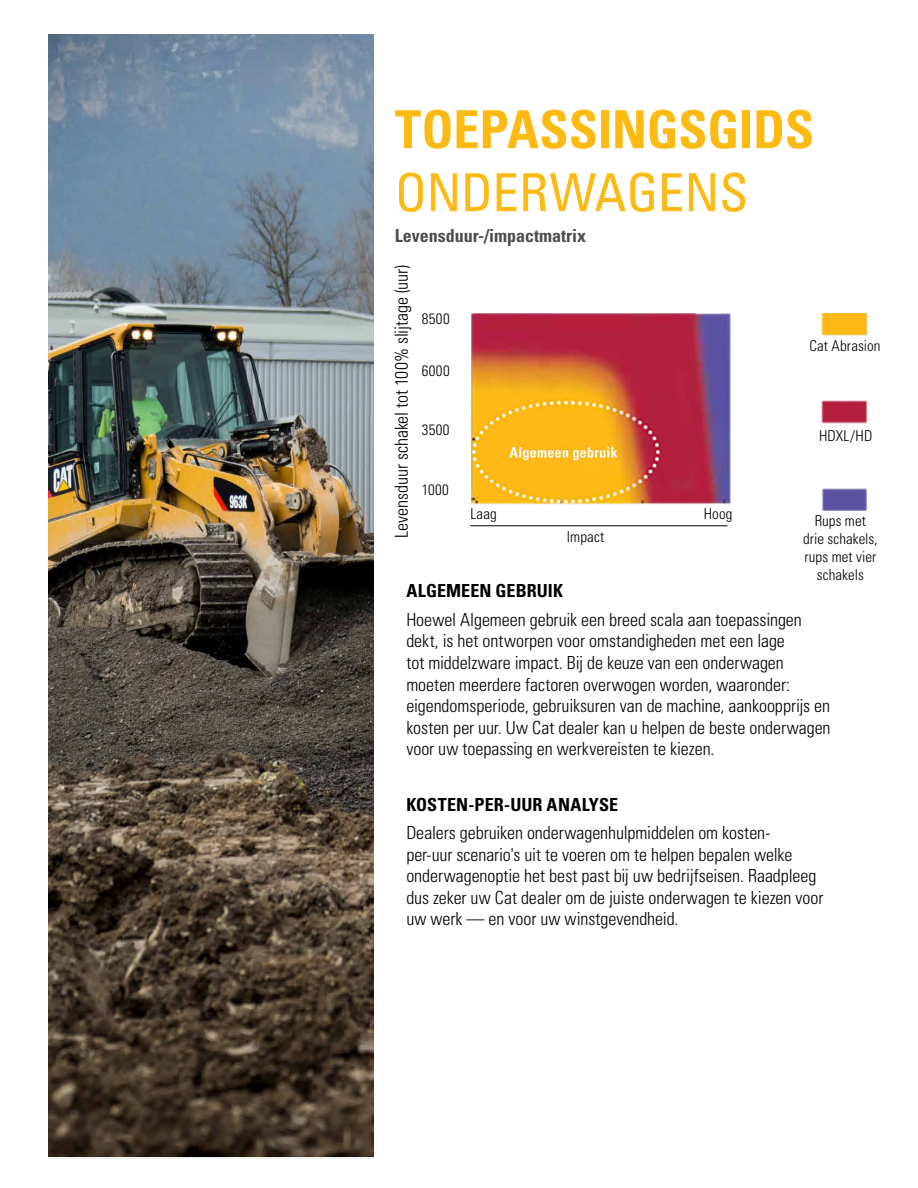
<style>
.page{position:relative;width:918px;height:1188px;background:#fff}
.page>*{position:absolute;margin:0;border:0;box-sizing:border-box;transform-origin:0 0}
.t1{font:700 condensed 52.5px/63px "Univers LT Std";letter-spacing:-.005em;color:#fdba12}
.Copy{font:300 condensed 18px/21.6px "Univers LT Std";letter-spacing:-.005em;color:#000}
.Copy-2{font:700 condensed 18px "Univers LT Std";letter-spacing:.005em;color:#000}
.t2{font:700 condensed 18px "Univers LT Std";color:#4d4d4f}
.Copy-3{font:300 condensed 15px/18px "Univers LT Std";letter-spacing:.005em;color:#000;text-align:center}
.s1{font-weight:400}
</style>
<div class="page">
<img style="left:48px;top:34px;width:326px;height:1122px">
<hr style="left:470px;top:525px;width:258px;height:1px;background:#000">
<img style="left:471px;top:314px;width:396px;height:196px">
<p class="t1" style="left:395px;top:98px;width:421px">TOEPASSINGSGIDS<br><span class="s1">ONDERWAGENS</span></p>
<p class="t2" style="left:395px;top:224px;width:193px">Levensduur-/impactmatrix</p>
<p class="Copy" style="left:391px;top:538px;width:274px;rotate:-90deg">Levensduur schakel tot 100% slijtage (uur)</p>
<p class="Copy-3" style="left:422px;top:310px;width:29px">8500</p>
<p class="Copy-3" style="left:422px;top:361px;width:29px">6000</p>
<p class="Copy-3" style="left:422px;top:421px;width:29px">3500</p>
<p class="Copy-3" style="left:422px;top:480px;width:29px">1000</p>
<p class="Copy-3" style="left:470px;top:505px;width:28px">Laag</p>
<p class="Copy-3" style="left:704px;top:505px;width:30px">Hoog</p>
<p class="Copy-3" style="left:567px;top:528px;width:39px">Impact</p>
<p class="Copy-3" style="left:809px;top:337px;width:73px">Cat Abrasion</p>
<p class="Copy-3" style="left:819px;top:426px;width:55px">HDXL/HD</p>
<p class="Copy-3" style="left:803px;top:511px;width:76px">Rups met drie schakels, rups met vier schakels</p>
<p class="Copy-2" style="left:406px;top:580px;width:158px">ALGEMEEN GEBRUIK</p>
<p class="Copy" style="left:406px;top:609px;width:426px">Hoewel Algemeen gebruik een breed scala aan toepassingen dekt, is het ontworpen voor omstandigheden met een lage<br>tot middelzware impact. Bij de keuze van een onderwagen moeten meerdere factoren overwogen worden, waaronder: eigendomsperiode, gebruiksuren van de machine, aankoopprijs en kosten per uur. Uw Cat dealer kan u helpen de beste onderwagen voor uw toepassing en werkvereisten te kiezen.</p>
<p class="Copy-2" style="left:406px;top:793px;width:213px">KOSTEN-PER-UUR ANALYSE</p>
<p class="Copy" style="left:406px;top:822px;width:419px">Dealers gebruiken onderwagenhulpmiddelen om kosten-<br>per-uur scenario's uit te voeren om te helpen bepalen welke onderwagenoptie het best past bij uw bedrijfseisen. Raadpleeg dus zeker uw Cat dealer om de juiste onderwagen te kiezen voor uw werk — en voor uw winstgevendheid.</p>
</div>
